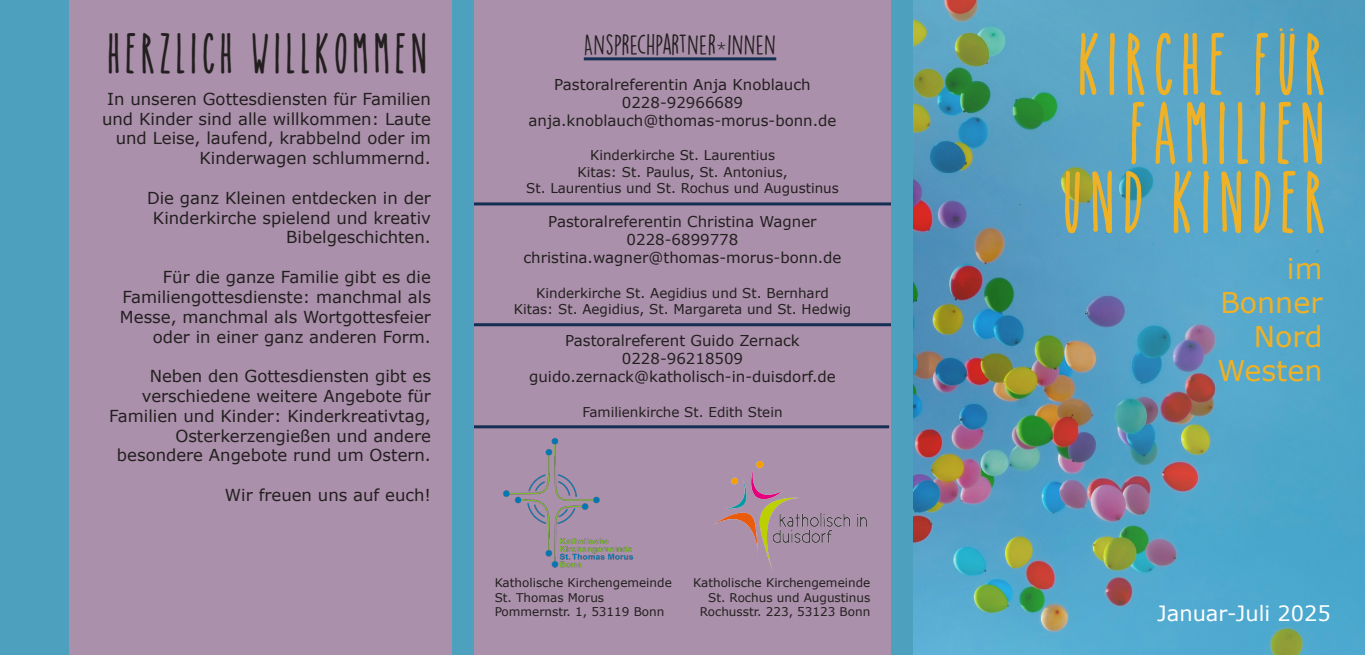
<style>
.page{position:relative;width:1365px;height:655px;background:#fff}
.page>*{position:absolute;margin:0;border:0;box-sizing:border-box;transform-origin:0 0}
.t1{font:60px "The Skinnybold";letter-spacing:.09em;color:#efb126}
.t2{font:39px "The Skinnybold";letter-spacing:.09em;color:#231f20}
.t3{font:28.5px "Verdana";color:#efb126}
.t4{font:25.5px "DK Lemon Yellow Sun";color:#231f20}
.t5{font:21px "Verdana";color:#fff}
.t6{font:18px "Lucida Console";color:#efb126}
.t7{font:16.5px/19.8px "Verdana";color:#231f20;text-align:right}
.t8{font:15px "Verdana";color:#231f20}
.t9{font:13.5px/16.2px "Verdana";color:#231f20;text-align:center}
.t10{font:12px/14.4px "Verdana";color:#231f20}
.s1{font-family:"Letter Gothic Std";font-size:18px}
</style>
<div class="page">
<div style="left:0;top:0;width:904px;height:655px;background:#aa90aa"></div>
<img style="left:913px;top:0;width:452px;height:655px">
<hr style="left:473px;top:202px;width:418px;height:3px;background:#142e54">
<hr style="left:473px;top:323px;width:418px;height:3px;background:#142e54">
<hr style="left:471px;top:425px;width:418px;height:3px;background:#142e54">
<hr style="left:584px;top:57px;width:192px;height:3px;background:#142e54">
<div style="left:0;top:0;width:68px;height:655px;background:#4da1be"></div>
<img style="left:714px;top:461px;width:153px;height:108px">
<img style="left:503px;top:438px;width:131px;height:130px">
<div style="left:452px;top:0;width:21px;height:655px;background:#4da1be"></div>
<div style="left:891px;top:0;width:22px;height:655px;background:#4da1be"></div>
<p class="t2" style="left:110px;top:33px;width:323px">HERZLICH WILLKOMMEN</p>
<p class="t7" style="left:102px;top:89px;width:330px">In unseren Gottesdiensten für Familien und Kinder sind alle willkommen: Laute und Leise, laufend, krabbelnd oder im Kinderwagen schlummernd.</p>
<p class="t7" style="left:147px;top:188px;width:285px">Die ganz Kleinen entdecken in der<br>Kinderkirche spielend und kreativ<br>Bibelgeschichten.</p>
<p class="t7" style="left:120px;top:267px;width:312px">Für die ganze Familie gibt es die Familiengottesdienste: manchmal als Messe, manchmal als Wortgottesfeier oder in einer ganz anderen Form.</p>
<p class="t7" style="left:109px;top:366px;width:323px">Neben den Gottesdiensten gibt es verschiedene weitere Angebote für Familien und Kinder: Kinderkreativtag, Osterkerzengießen und andere besondere Angebote rund um Ostern.</p>
<p class="t7" style="left:225px;top:485px;width:208px">Wir freuen uns auf euch!</p>
<p class="t4" style="left:584px;top:29px;width:194px">Ansprechpartner<span class="s1">*</span>innen</p>
<p class="t8" style="left:554px;top:74px;width:258px">Pastoralreferentin Anja Knoblauch</p>
<p class="t8" style="left:622px;top:92px;width:123px">0228-92966689</p>
<p class="t8" style="left:528px;top:110px;width:310px">anja.knoblauch@thomas-morus-bonn.de</p>
<p class="t9" style="left:577px;top:147px;width:212px">Kinderkirche St. Laurentius<br>Kitas: St. Paulus, St. Antonius,</p>
<p class="t9" style="left:526px;top:180px;width:314px">St. Laurentius und St. Rochus und Augustinus</p>
<p class="t8" style="left:548px;top:211px;width:270px">Pastoralreferentin Christina Wagner</p>
<p class="t8" style="left:627px;top:229px;width:113px">0228-6899778</p>
<p class="t8" style="left:523px;top:247px;width:320px">christina.wagner@thomas-morus-bonn.de</p>
<p class="t9" style="left:536px;top:284px;width:294px">Kinderkirche St. Aegidius und St. Bernhard</p>
<p class="t9" style="left:514px;top:300px;width:339px">Kitas: St. Aegidius, St. Margareta und St. Hedwig</p>
<p class="t8" style="left:565px;top:331px;width:236px">Pastoralreferent Guido Zernack</p>
<p class="t8" style="left:622px;top:349px;width:123px">0228-96218509</p>
<p class="t8" style="left:529px;top:367px;width:308px">guido.zernack@katholisch-in-duisdorf.de</p>
<p class="t9" style="left:582px;top:403px;width:202px">Familienkirche St. Edith Stein</p>
<p class="t10" style="left:495px;top:576px;width:179px">Katholische Kirchengemeinde<br>St. Thomas Morus</p>
<p class="t10" style="left:495px;top:604px;width:171px">Pommernstr. 1, 53119 Bonn</p>
<p class="t10" style="left:693px;top:576px;width:179px;text-align:right">Katholische Kirchengemeinde<br>St. Rochus und Augustinus</p>
<p class="t10" style="left:700px;top:604px;width:172px">Rochusstr. 223, 53123 Bonn</p>
<p class="t6" style="left:1276px;top:17px;width:23px">..</p>
<p class="t1" style="left:1081px;top:32px;width:251px">KIRCHE FUR</p>
<p class="t1" style="left:1133px;top:101px;width:200px">FAMILIEN</p>
<p class="t1" style="left:1066px;top:170px;width:266px">UND KINDER</p>
<p class="t3" style="left:1287px;top:249px;width:37px">im</p>
<p class="t3" style="left:1220px;top:283px;width:104px">Bonner</p>
<p class="t3" style="left:1254px;top:317px;width:70px">Nord</p>
<p class="t3" style="left:1218px;top:351px;width:106px">Westen</p>
<p class="t5" style="left:1157px;top:599px;width:175px">Januar-Juli 2025</p>
</div>
